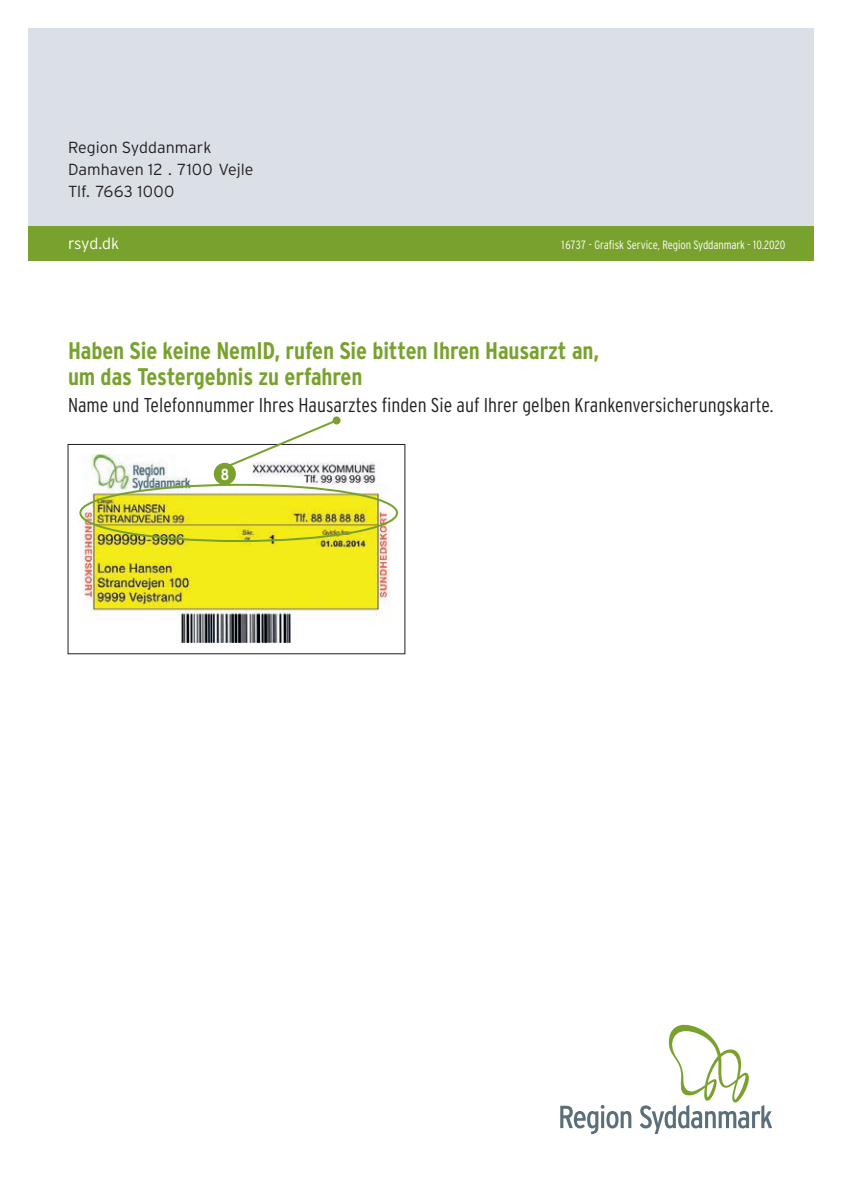
<style>
.page{position:relative;width:842px;height:1191px;background:#fff}
.page>*{position:absolute;margin:0;border:0;box-sizing:border-box;transform-origin:0 0}
.t1{font:700 condensed 24px/26px "Interstate";letter-spacing:-.005em;color:#78a22d}
.t2{font:300 condensed 20px "Interstate";color:#231f20}
.t3{font:300 16px/22px "Interstate";color:#231f20}
.t4{font:300 16px "Interstate";letter-spacing:-.02em;color:#fff}
.t5{font:700 condensed 16px "Interstate";color:#fff}
.t6{font:300 condensed 12px "Interstate";letter-spacing:-.01em;color:#fff}
</style>
<div class="page">
<div style="left:28px;top:28px;width:786px;height:199px;background:#dae0e5"></div>
<div style="left:28px;top:227px;width:786px;height:34px;background:#78a22d"></div>
<img style="left:79px;top:454px;width:319px;height:188px">
<div style="left:79px;top:484px;width:319px;height:58px;border:2px solid #78a22d;border-radius:50%"></div>
<div style="left:214px;top:463px;width:22px;height:22px;background:#78a22d;border-radius:50%"></div>
<svg style="left:223px;top:419px;width:116px;height:51px"></svg>
<div style="left:333px;top:416px;width:8px;height:8px;background:#78a22d;border-radius:50%"></div>
<svg style="left:560px;top:1105px;width:71px;height:29px"></svg>
<svg style="left:640px;top:1024px;width:132px;height:110px"></svg>
<p class="t3" style="left:68px;top:136px;width:187px">Region Syddanmark<br>Damhaven 12 . 7100 Vejle<br>Tlf. 7663 1000</p>
<p class="t4" style="left:68px;top:234px;width:53px">rsyd.dk</p>
<p class="t6" style="left:562px;top:238px;width:225px">16737 - Grafisk Service, Region Syddanmark - 10.2020</p>
<p class="t1" style="left:68px;top:337px;width:533px">Haben Sie keine NemID, rufen Sie bitten Ihren Hausarzt an, um das Testergebnis zu erfahren</p>
<p class="t2" style="left:68px;top:393px;width:707px">Name und Telefonnummer Ihres Hausarztes finden Sie auf Ihrer gelben Krankenversicherungskarte.</p>
<p class="t5" style="left:221px;top:465px;width:10px">8</p>
</div>
